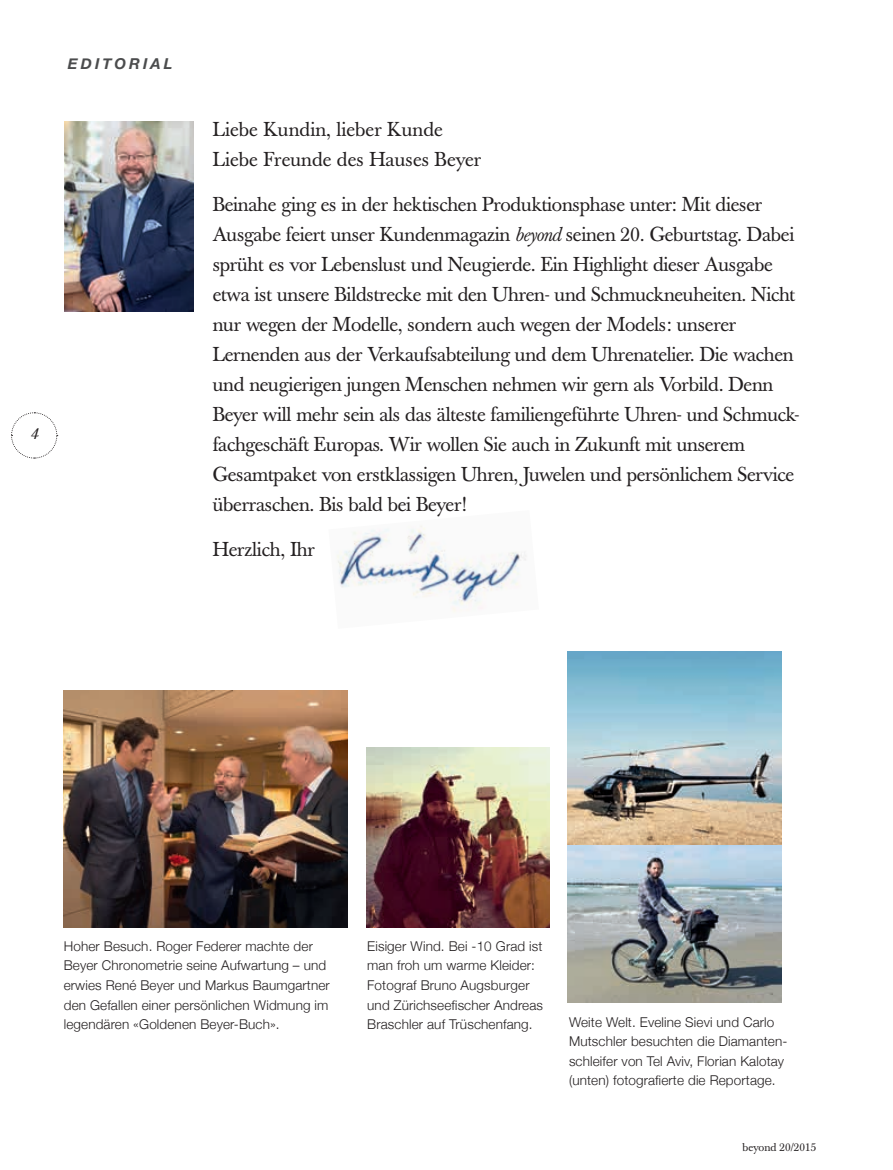
<style>
.page{position:relative;width:893px;height:1170px;background:#fff}
.page>*{position:absolute;margin:0;border:0;box-sizing:border-box;transform-origin:0 0}
.t1{font:19.95px/30px "Baskerville Book Pro";letter-spacing:-.015em;color:#231f20}
.t2{font:italic 15.45px "Baskerville BE";color:#231f20}
.t3{font:italic 700 15px "Helvetica Neue";letter-spacing:.2em;color:#4b4c4d}
.t4{font:300 13.5px/19.5px "Helvetica Neue";letter-spacing:.01em;color:#231f20}
.t5{font:11.25px "Baskerville Book Pro";color:#231f20}
.s1{font-style:italic}
</style>
<div class="page">
<svg style="left:11px;top:412px;width:47px;height:46px"></svg>
<img style="left:337px;top:525px;width:190px;height:87px">
<img style="left:65px;top:121px;width:128px;height:190px">
<img style="left:367px;top:747px;width:183px;height:180px">
<img style="left:568px;top:651px;width:214px;height:351px">
<img style="left:64px;top:690px;width:284px;height:237px">
<p class="t3" style="left:68px;top:52px;width:106px">EDITORIAL</p>
<p class="t2" style="left:30px;top:424px;width:10px">4</p>
<p class="t1" style="left:213px;top:114px;width:270px">Liebe Kundin, lieber Kunde<br>Liebe Freunde des Hauses Beyer</p>
<p class="t1" style="left:213px;top:189px;width:588px">Beinahe ging es in der hektischen Produktionsphase unter: Mit dieser Ausgabe feiert unser Kundenmagazin <span class="s1">beyond</span> seinen 20. Geburtstag. Dabei sprüht es vor Lebenslust und Neugierde. Ein Highlight dieser Ausgabe etwa ist unsere Bildstrecke mit den Uhren- und Schmuckneuheiten. Nicht nur wegen der Modelle, sondern auch wegen der Models: unserer Lernenden aus der Verkaufsabteilung und dem Uhren atelier. Die wachen und neugierigen jungen Menschen nehmen wir gern als Vorbild. Denn Beyer will mehr sein als das älteste familiengeführte Uhren- und Schmuck&shy;fachgeschäft Europas. Wir wollen Sie auch in Zukunft mit unserem Gesamtpaket von erstklassigen Uhren, Juwelen und persönlichem Service überraschen. Bis bald bei Beyer!</p>
<p class="t1" style="left:213px;top:534px;width:104px">Herzlich, Ihr</p>
<p class="t4" style="left:64px;top:935px;width:268px">Hoher Besuch. Roger Federer machte der Beyer Chronometrie seine Aufwartung – und erwies René Beyer und Markus Baumgartner den Gefallen einer persönlichen Widmung im legendären «Goldenen Beyer-Buch».</p>
<p class="t4" style="left:367px;top:935px;width:177px">Eisiger Wind. Bei -10 Grad ist man froh um warme Kleider:<br>Fotograf Bruno Augsburger und Zürichseefischer Andreas<br>Braschler auf Trüschenfang.</p>
<p class="t4" style="left:569px;top:1011px;width:220px">Weite Welt. Eveline Sievi und Carlo Mutschler besuchten die Diamanten&shy;schleifer von Tel Aviv, Florian Kalotay (unten) fotografierte die Reportage.</p>
<p class="t5" style="left:743px;top:1139px;width:75px">beyond 20/2015</p>
</div>
